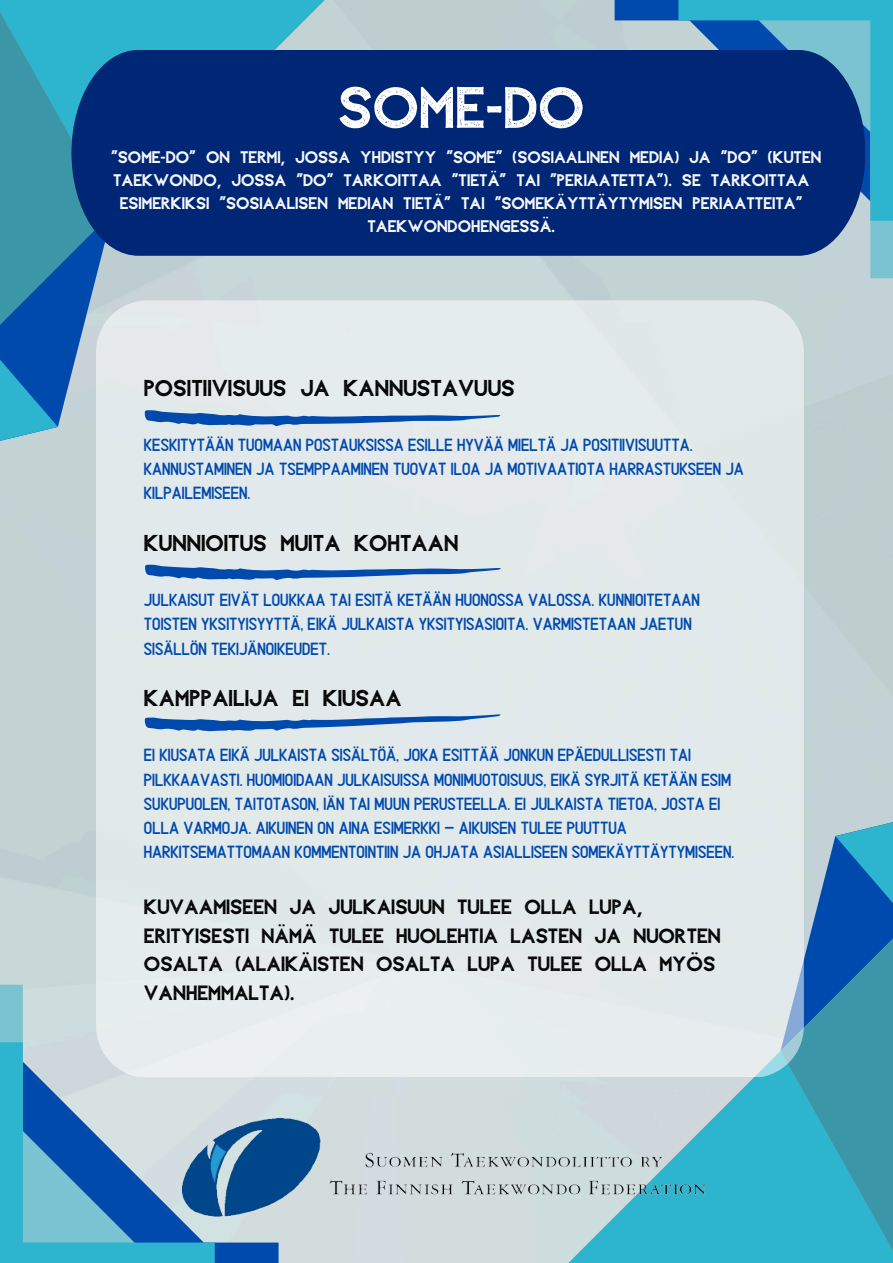
<style>
.page{position:relative;width:893px;height:1263px;background:#fff}
.page>*{position:absolute;margin:0;border:0;box-sizing:border-box;transform-origin:0 0}
.t1{font:58.05px "Aleppo";color:#fff}
.t2{font:22.88px "Aleppo";color:#000}
.t3{font:20.62px/28.7px "Aleppo";color:#000}
.t4{font:17.62px/24.2px "Alaska";color:#004aad}
.t5{font:16.8px "Aleppo";color:#fff}
</style>
<div class="page">
<img style="left:0;top:0;width:893px;height:1119px">
<svg style="left:552px;top:1077px;width:228px;height:186px;background:#6cc2d4"></svg>
<svg style="left:780px;top:818px;width:113px;height:445px;background:#3495b9"></svg>
<svg style="left:113px;top:256px;width:228px;height:44px;background:#c5d3d5"></svg>
<svg style="left:113px;top:0;width:228px;height:50px;background:#47b9cf"></svg>
<svg style="left:0;top:0;width:113px;height:445px;background:#3992b8"></svg>
<svg style="left:614px;top:0;width:64px;height:50px;background:#739ac3"></svg>
<svg style="left:722px;top:221px;width:171px;height:57px;background:#afcdd3"></svg>
<svg style="left:678px;top:0;width:215px;height:221px;background:#3fa8ca"></svg>
<div style="left:215px;top:1077px;width:63px;height:42px;background:#d2dce1"></div>
<svg style="left:0;top:985px;width:96px;height:57px;background:#b9d5d9"></svg>
<svg style="left:0;top:1042px;width:215px;height:221px;background:#6baacc"></svg>
<div style="left:96px;top:300px;width:708px;height:777px;background:#e2e9ec"></div>
<div style="left:71px;top:50px;width:794px;height:206px;background:#002776"></div>
<svg style="left:144px;top:407px;width:356px;height:26px;background:#a3bcd9"></svg>
<svg style="left:145px;top:561px;width:356px;height:25px;background:#9fb9d8"></svg>
<svg style="left:145px;top:714px;width:355px;height:18px;background:#84a7d1"></svg>
<img style="left:182px;top:1119px;width:529px;height:144px">
<p class="t1" style="left:338px;top:70px;width:248px">SOME-DO</p>
<h1 class="t5" style="left:111px;top:146px;width:712px">"SOME-DO" ON TERMI, JOSSA YHDISTYY "SOME" (SOSIAALINEN MEDIA) JA "DO" (KUTEN</h1>
<h1 class="t5" style="left:113px;top:169px;width:698px">TAEKWONDO, JOSSA "DO" TARKOITTAA "TIETÄ" TAI "PERIAATETTA"). SE TARKOITTAA</h1>
<h1 class="t5" style="left:120px;top:192px;width:684px">ESIMERKIKSI "SOSIAALISEN MEDIAN TIETÄ" TAI "SOMEKÄYTTÄYTYMISEN PERIAATTEITA"</h1>
<h1 class="t5" style="left:367px;top:216px;width:189px">TAEKWONDOHENGESSÄ.</h1>
<p class="t2" style="left:144px;top:373px;width:372px">POSITIIVISUUS JA KANNUSTAVUUS</p>
<p class="t4" style="left:144px;top:431px;width:601px">KESKITYTÄÄN TUOMAAN POSTAUKSISSA ESILLE HYVÄÄ MIELTÄ JA POSITIIVISUUTTA.<br>KANNUSTAMINEN JA TSEMPPAAMINEN TUOVAT ILOA JA MOTIVAATIOTA HARRASTUKSEEN JA<br>KILPAILEMISEEN.</p>
<p class="t2" style="left:144px;top:528px;width:316px">KUNNIOITUS MUITA KOHTAAN</p>
<p class="t4" style="left:144px;top:587px;width:557px">JULKAISUT EIVÄT LOUKKAA TAI ESITÄ KETÄÄN HUONOSSA VALOSSA. KUNNIOITETAAN<br>TOISTEN YKSITYISYYTTÄ, EIKÄ JULKAISTA YKSITYISASIOITA. VARMISTETAAN JAETUN<br>SISÄLLÖN TEKIJÄNOIKEUDET.</p>
<h1 class="t2" style="left:144px;top:683px;width:259px">KAMPPAILIJA EI KIUSAA</h1>
<p class="t4" style="left:144px;top:742px;width:592px">EI KIUSATA EIKÄ JULKAISTA SISÄLTÖÄ, JOKA ESITTÄÄ JONKUN EPÄEDULLISESTI TAI PILKKAAVASTI. HUOMIOIDAAN JULKAISUISSA MONIMUOTOISUUS, EIKÄ SYRJITÄ KETÄÄN ESIM SUKUPUOLEN, TAITOTASON, IÄN TAI MUUN PERUSTEELLA. EI JULKAISTA TIETOA, JOSTA EI OLLA VARMOJA. AIKUINEN ON AINA ESIMERKKI – AIKUISEN TULEE PUUTTUA HARKITSEMATTOMAAN KOMMENTOINTIIN JA OHJATA ASIALLISEEN SOMEKÄYTTÄYTYMISEEN.</p>
<h1 class="t3" style="left:144px;top:891px;width:578px">KUVAAMISEEN JA JULKAISUUN TULEE OLLA LUPA, ERITYISESTI NÄMÄ TULEE HUOLEHTIA LASTEN JA NUORTEN OSALTA (ALAIKÄISTEN OSALTA LUPA TULEE OLLA MYÖS VANHEMMALTA).</h1>
</div>
